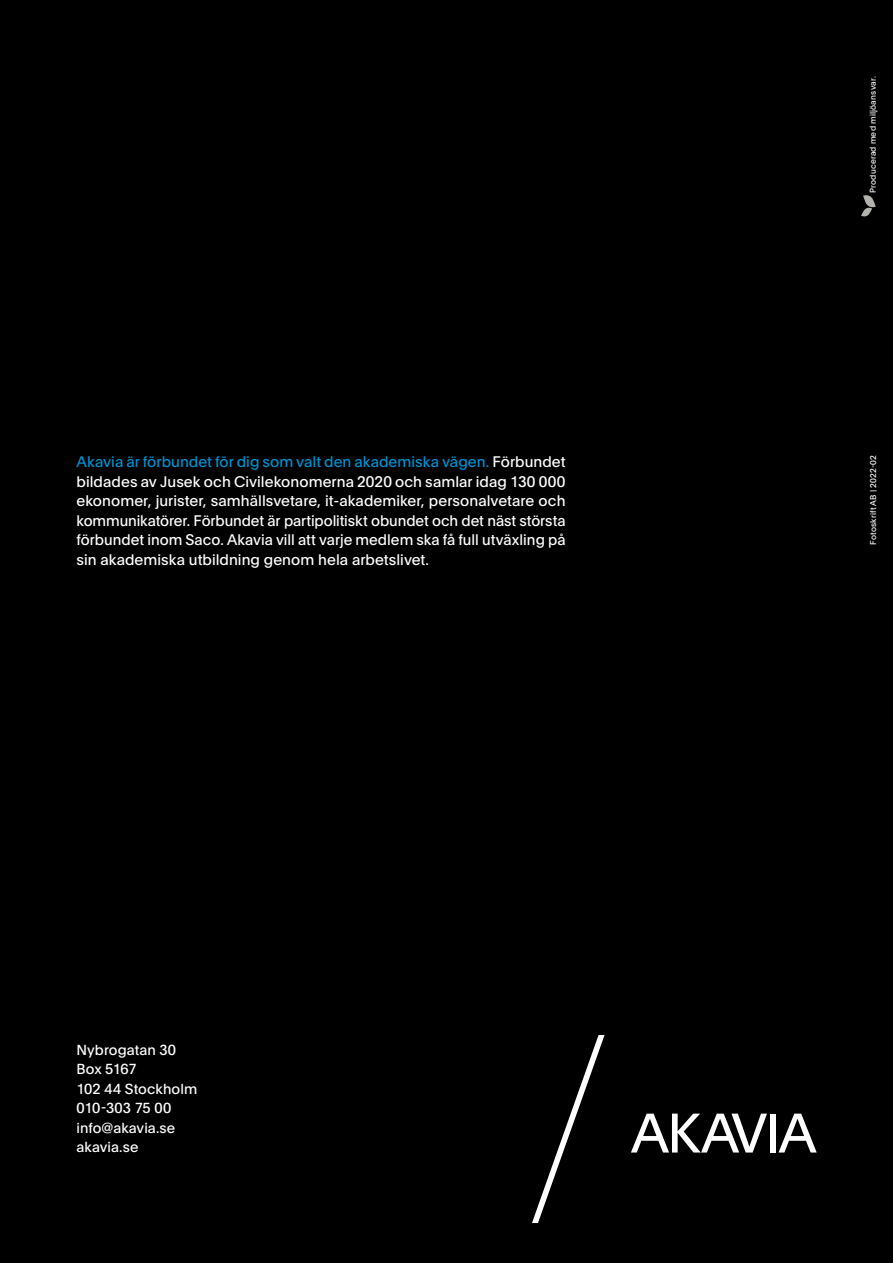
<style>
.page{position:relative;width:893px;height:1263px;background:#000}
.page>*{position:absolute;margin:0;border:0;box-sizing:border-box;transform-origin:0 0}
.t1{font:15px/19.5px "Plain";letter-spacing:.005em;color:#fff;text-align:justify}
.t2{font:14.25px/19.5px "Plain";letter-spacing:.005em;color:#fff}
.t3{font:8.25px "Plain";letter-spacing:.02em;color:#fff}
.s1{color:#0091d1}
</style>
<div class="page">
<svg style="left:861px;top:195px;width:15px;height:22px"></svg>
<svg style="left:631px;top:1113px;width:136px;height:39px"></svg>
<div style="left:770px;top:1113px;width:6px;height:39px;background:#fff"></div>
<svg style="left:778px;top:1113px;width:39px;height:39px"></svg>
<svg style="left:532px;top:1035px;width:72px;height:188px"></svg>
<p class="t1" style="left:77px;top:451px;width:490px"><span class="s1">Akavia är förbundet för dig som valt den akademiska vägen.</span> Förbundet bildades av Jusek och Civilekonomerna 2020 och samlar idag 130 000 ekonomer, jurister, samhällsvetare, it-akademiker, personalvetare och kommunikatörer. Förbundet är partipolitiskt obundet och det näst största förbundet inom Saco. Akavia vill att varje medlem ska få full utväxling på sin akademiska utbildning genom hela arbetslivet.</p>
<p class="t2" style="left:77px;top:1039px;width:122px">Nybrogatan 30<br>Box 5167<br>102 44 Stockholm<br>010-303 75 00 info@akavia.se akavia.se</p>
<p class="t3" style="left:867px;top:193px;width:118px;rotate:-90deg">Producerad med miljöansvar.</p>
<p class="t3" style="left:867px;top:545px;width:92px;rotate:-90deg">Fotoskrift AB | 2022-02</p>
</div>
